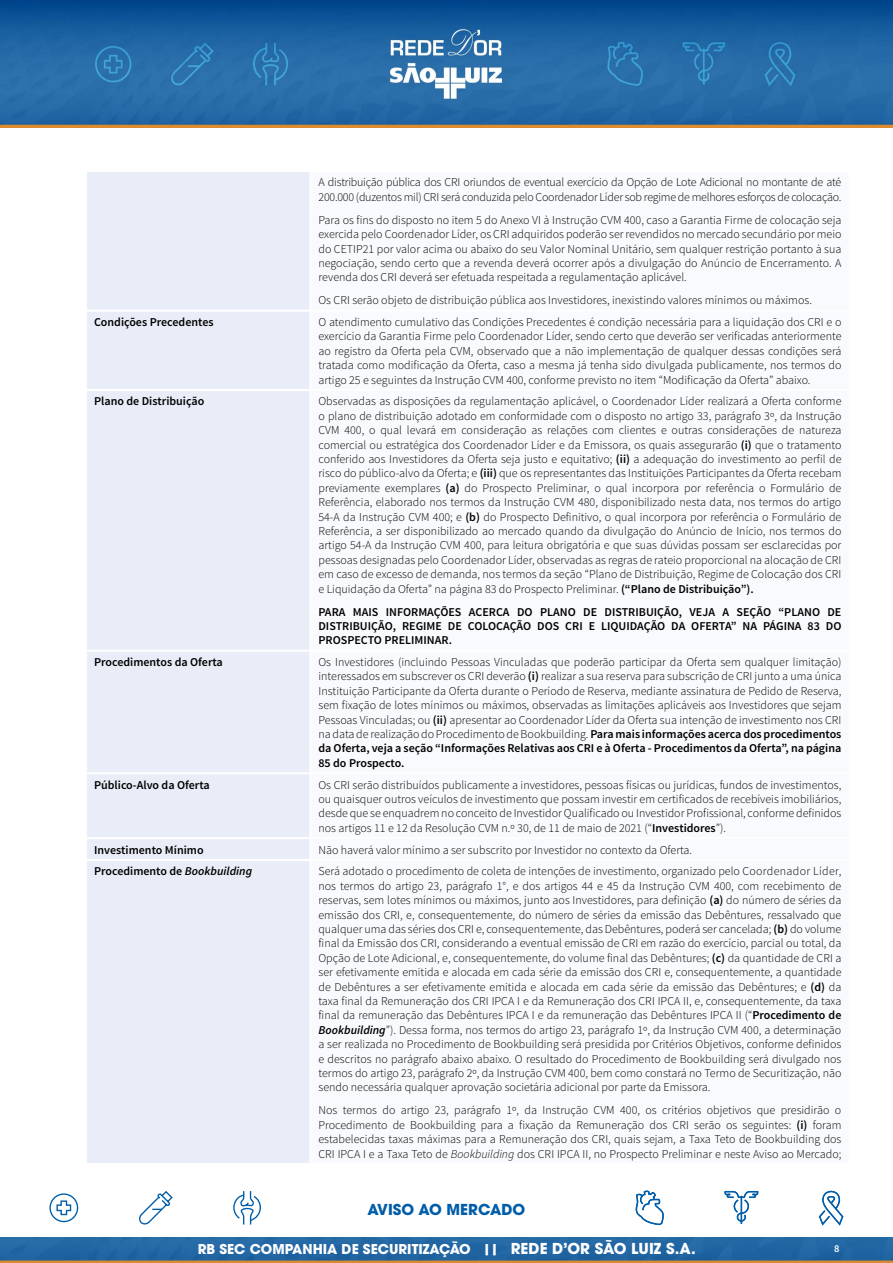
<style>
.page{position:relative;width:893px;height:1263px;background:#fff}
.page>*{position:absolute;margin:0;border:0;box-sizing:border-box;transform-origin:0 0}
.t1{font:700 15px "ITC Avant Garde Pro";color:#005da9}
.t2{font:700 13.5px "ITC Avant Garde Pro";color:#fff}
.t3{font:300 12px/14.4px "Source Sans Pro";color:#000;text-align:justify}
.t4{font:600 12px/14.4px "Source Sans Pro";color:#000;text-align:justify}
.t5{font:300 12px/14.4px "Source Sans Pro";letter-spacing:-.02em;color:#000}
.t6{font:600 10.5px "Source Sans Pro";color:#fff}
.s1{font-weight:600}
.s2{font-style:italic}
.s3{font-weight:600;font-style:italic}
.s4{font-size:15px}
</style>
<div class="page">
<img style="left:0;top:0;width:893px;height:127px">
<img style="left:0;top:1237px;width:892px;height:26px">
<svg style="left:139px;top:1191px;width:34px;height:34px"></svg>
<svg style="left:233px;top:1191px;width:28px;height:34px"></svg>
<div style="left:49px;top:1193px;width:29px;height:29px;border:1px solid #005da9;border-radius:50%"></div>
<svg style="left:56px;top:1200px;width:16px;height:16px"></svg>
<svg style="left:819px;top:1191px;width:25px;height:35px"></svg>
<svg style="left:724px;top:1191px;width:35px;height:34px"></svg>
<svg style="left:635px;top:1190px;width:29px;height:36px"></svg>
<svg style="left:892px;top:1237px;width:1px;height:26px"></svg>
<div style="left:87px;top:172px;width:222px;height:991px;background:#e9edf8"></div>
<hr style="left:85px;top:650px;width:225px;height:2px;background:#fff">
<hr style="left:85px;top:772px;width:225px;height:2px;background:#fff">
<hr style="left:85px;top:837px;width:225px;height:2px;background:#fff">
<hr style="left:85px;top:859px;width:225px;height:2px;background:#fff">
<hr style="left:85px;top:310px;width:225px;height:2px;background:#fff">
<hr style="left:85px;top:389px;width:225px;height:2px;background:#fff">
<p class="t5" style="left:318px;top:175px;width:524px">A distribuição pública dos CRI oriundos de eventual exercício da Opção de Lote Adicional no montante de até<br>200.000 (duzentos mil) CRI será conduzida pelo Coordenador Líder sob regime de melhores esforços de colocação.</p>
<p class="t3" style="left:318px;top:213px;width:524px">Para os fins do disposto no item 5 do Anexo VI à Instrução CVM 400, caso a Garantia Firme de colocação seja exercida pelo Coordenador Líder, os CRI adquiridos poderão ser revendidos no mercado secundário por meio do CETIP21 por valor acima ou abaixo do seu Valor Nominal Unitário, sem qualquer restrição portanto à sua negociação, sendo certo que a revenda deverá ocorrer após a divulgação do Anúncio de Encerramento. A revenda dos CRI deverá ser efetuada respeitada a regulamentação aplicável.</p>
<p class="t3" style="left:318px;top:293px;width:495px">Os CRI serão objeto de distribuição pública aos Investidores, inexistindo valores mínimos ou máximos.</p>
<p class="t4" style="left:94px;top:315px;width:121px">Condições Precedentes</p>
<p class="t3" style="left:318px;top:315px;width:525px">O atendimento cumulativo das Condições Precedentes é condição necessária para a liquidação dos CRI e o exercício da Garantia Firme pelo Coordenador Líder, sendo certo que deverão ser verificadas anteriormente ao registro da Oferta pela CVM, observado que a não implementação de qualquer dessas condições será tratada como modificação da Oferta, caso a mesma já tenha sido divulgada publicamente, nos termos do artigo 25 e seguintes da Instrução CVM 400, conforme previsto no item “Modificação da Oferta” abaixo.</p>
<p class="t4" style="left:94px;top:394px;width:112px">Plano de Distribuição</p>
<p class="t3" style="left:318px;top:394px;width:524px">Observadas as disposições da regulamentação aplicável, o Coordenador Líder realizará a Oferta conforme o plano de distribuição adotado em conformidade com o disposto no artigo 33, parágrafo 3º, da Instrução CVM 400, o qual levará em consideração as relações com clientes e outras considerações de natureza comercial ou estratégica dos Coordenador Líder e da Emissora, os quais assegurarão <span class="s1">(i)</span> que o tratamento conferido aos Investidores da Oferta seja justo e equitativo; <span class="s1">(ii)</span> a adequação do investimento ao perfil de risco do público-alvo da Oferta; e <span class="s1">(iii)</span> que os representantes das Instituições Participantes da Oferta recebam previamente exemplares <span class="s1">(a)</span> do Prospecto Preliminar, o qual incorpora por referência o Formulário de Referência, elaborado nos termos da Instrução CVM 480, disponibilizado nesta data, nos termos do artigo 54-A da Instrução CVM 400; e <span class="s1">(b)</span> do Prospecto Definitivo, o qual incorpora por referência o Formulário de Referência, a ser disponibilizado ao mercado quando da divulgação do Anúncio de Início, nos termos do artigo 54-A da Instrução CVM 400, para leitura obrigatória e que suas dúvidas possam ser esclarecidas por pessoas designadas pelo Coordenador Líder, observadas as regras de rateio proporcional na alocação de CRI em caso de excesso de demanda, nos termos da seção “Plano de Distribuição, Regime de Colocação dos CRI e Liquidação da Oferta” na página 83 do Prospecto Preliminar. <span class="s1">(“Plano de Distribuição”).</span></p>
<p class="t4" style="left:318px;top:605px;width:524px">PARA MAIS INFORMAÇÕES ACERCA DO PLANO DE DISTRIBUIÇÃO, VEJA A SEÇÃO “PLANO DE DISTRIBUIÇÃO, REGIME DE COLOCAÇÃO DOS CRI E LIQUIDAÇÃO DA OFERTA” NA PÁGINA 83 DO PROSPECTO PRELIMINAR.</p>
<p class="t4" style="left:94px;top:655px;width:130px">Procedimentos da Oferta</p>
<p class="t3" style="left:318px;top:655px;width:524px">Os Investidores (incluindo Pessoas Vinculadas que poderão participar da Oferta sem qualquer limitação) interessados em subscrever os CRI deverão <span class="s1">(i)</span> realizar a sua reserva para subscrição de CRI junto a uma única Instituição Participante da Oferta durante o Período de Reserva, mediante assinatura de Pedido de Reserva, sem fixação de lotes mínimos ou máximos, observadas as limitações aplicáveis aos Investidores que sejam Pessoas Vinculadas; ou <span class="s1">(ii)</span> apresentar ao Coordenador Líder da Oferta sua intenção de investimento nos CRI na data de realização do Procedimento de Bookbuilding. <span class="s1">Para mais informações acerca dos procedimentos da Oferta, veja a seção “Informações Relativas aos CRI e à Oferta - Procedimentos da Oferta”, na página 85 do Prospecto.</span></p>
<p class="t4" style="left:94px;top:778px;width:117px">Público-Alvo da Oferta</p>
<p class="t3" style="left:318px;top:777px;width:524px">Os CRI serão distribuídos publicamente a investidores, pessoas físicas ou jurídicas, fundos de investimentos, ou quaisquer outros veículos de investimento que possam investir em certificados de recebíveis imobiliários, desde que se enquadrem no conceito de Investidor Qualificado ou Investidor Profissional, conforme definidos nos artigos 11 e 12 da Resolução CVM n.º 30, de 11 de maio de 2021 (“<span class="s1">Investidores</span>”).</p>
<p class="t4" style="left:94px;top:843px;width:111px">Investimento Mínimo</p>
<p class="t3" style="left:318px;top:842px;width:375px">Não haverá valor mínimo a ser subscrito por Investidor no contexto da Oferta.</p>
<p class="t4" style="left:94px;top:864px;width:160px">Procedimento de <span class="s2">Bookbuilding</span></p>
<p class="t3" style="left:318px;top:864px;width:524px">Será adotado o procedimento de coleta de intenções de investimento, organizado pelo Coordenador Líder, nos termos do artigo 23, parágrafo 1°, e dos artigos 44 e 45 da Instrução CVM 400, com recebimento de reservas, sem lotes mínimos ou máximos, junto aos Investidores, para definição <span class="s1">(a)</span> do número de séries da emissão dos CRI, e, consequentemente, do número de séries da emissão das Debêntures, ressalvado que qualquer uma das séries dos CRI e, consequentemente, das Debêntures, poderá ser cancelada; <span class="s1">(b)</span> do volume final da Emissão dos CRI, considerando a eventual emissão de CRI em razão do exercício, parcial ou total, da Opção de Lote Adicional, e, consequentemente, do volume final das Debêntures; <span class="s1">(c)</span> da quantidade de CRI a ser efetivamente emitida e alocada em cada série da emissão dos CRI e, consequentemente, a quantidade de Debêntures a ser efetivamente emitida e alocada em cada série da emissão das Debêntures; e <span class="s1">(d)</span> da taxa final da Remuneração dos CRI IPCA I e da Remuneração dos CRI IPCA II, e, consequentemente, da taxa final da remuneração das Debêntures IPCA I e da remuneração das Debêntures IPCA II (“<span class="s1">Procedimento de </span><span class="s3">Bookbuilding</span>”). Dessa forma, nos termos do artigo 23, parágrafo 1º, da Instrução CVM 400, a determinação a ser realizada no Procedimento de Bookbuilding será presidida por Critérios Objetivos, conforme definidos e descritos no parágrafo abaixo abaixo. O resultado do Procedimento de Bookbuilding será divulgado nos termos do artigo 23, parágrafo 2º, da Instrução CVM 400, bem como constará no Termo de Securitização, não sendo necessária qualquer aprovação societária adicional por parte da Emissora.</p>
<p class="t3" style="left:318px;top:1103px;width:524px">Nos termos do artigo 23, parágrafo 1º, da Instrução CVM 400, os critérios objetivos que presidirão o Procedimento de Bookbuilding para a fixação da Remuneração dos CRI serão os seguintes: <span class="s1">(i)</span> foram estabelecidas taxas máximas para a Remuneração dos CRI, quais sejam, a Taxa Teto de Bookbuilding dos CRI IPCA I e a Taxa Teto de <span class="s2">Bookbuilding</span> dos CRI IPCA II, no Prospecto Preliminar e neste Aviso ao Mercado;</p>
<p class="t1" style="left:367px;top:1199px;width:159px">AVISO AO MERCADO</p>
<p class="t2" style="left:198px;top:1240px;width:499px">RB SEC COMPANHIA DE SECURITIZAÇÃO || <span class="s4">REDE D’OR SÃO LUIZ S.A.</span></p>
<p class="t6" style="left:834px;top:1241px;width:7px">8</p>
</div>
